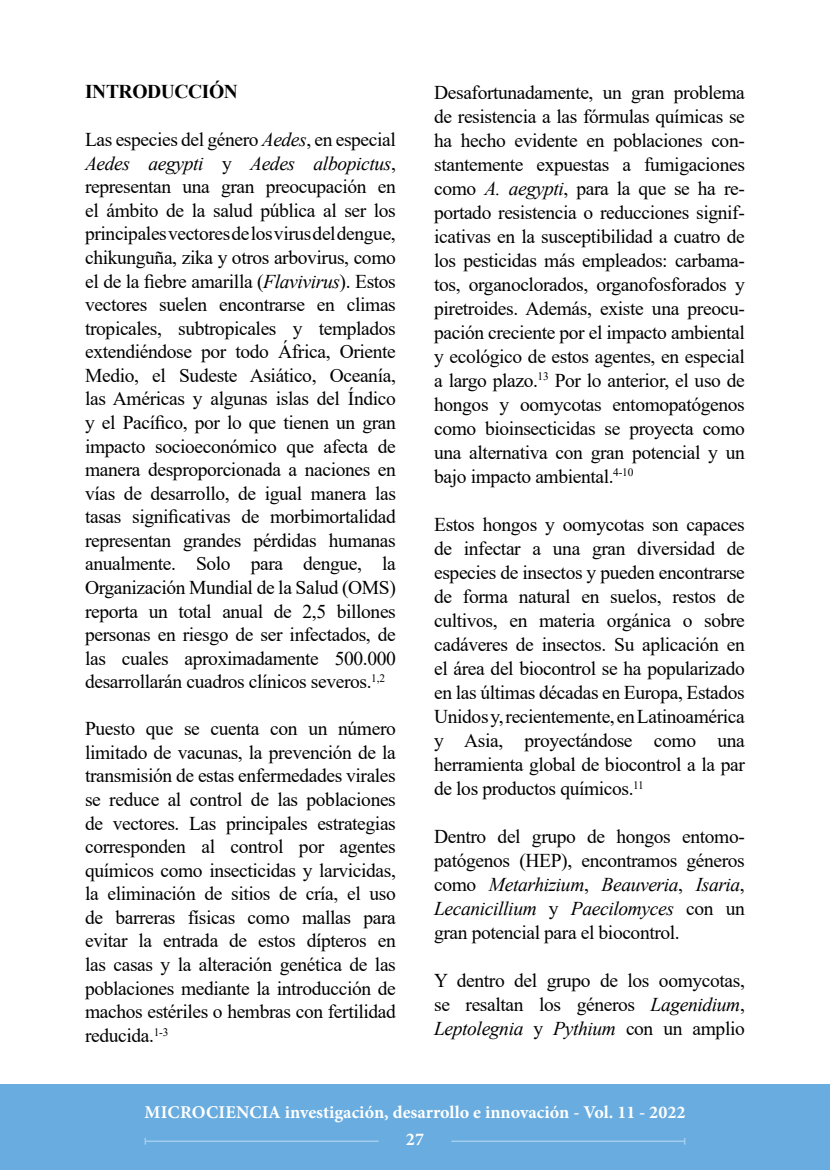
<style>
.page{position:relative;width:830px;height:1170px;background:#fff}
.page>*{position:absolute;margin:0;border:0;box-sizing:border-box;transform-origin:0 0}
.t1{font:19.5px/23.5px "Times New Roman";letter-spacing:-.02em;color:#000;text-align:justify}
.t2{font:700 19.5px "Times New Roman";letter-spacing:-.02em;color:#000}
.t3{font:700 18px "Minion Pro";color:#fff}
.s1{font-style:italic}
</style>
<div class="page">
<div style="left:0;top:1084px;width:829px;height:85px;background:#69acdf"></div>
<hr style="left:145px;top:1140px;width:233px;height:1px;background:#a3ccee">
<hr style="left:451px;top:1140px;width:233px;height:1px;background:#a3ccee">
<p class="t2" style="left:85px;top:78px;width:154px">INTRODUCCIÓN</p>
<p class="t1" style="left:85px;top:127px;width:312px">Las especies del género <span class="s1">Aedes</span>, en especial <span class="s1">Aedes aegypti</span> y <span class="s1">Aedes albopictus</span>, representan una gran preocupación en el ámbito de la salud pública al ser los principales vectores de los virus del dengue, chikunguña, zika y otros arbovirus, como el de la fiebre amarilla (<span class="s1">Flavivirus</span>). Estos vectores suelen encontrarse en climas tropicales, subtropicales y templados extendiéndose por todo África, Oriente Medio, el Sudeste Asiático, Oceanía, las Américas y algunas islas del Índico y el Pacífico, por lo que tienen un gran impacto socioeconómico que afecta de manera desproporcionada a naciones en vías de desarrollo, de igual manera las tasas significativas de morbimortalidad representan grandes pérdidas humanas anualmente. Solo para dengue, la Organización Mundial de la Salud (OMS) reporta un total anual de 2,5 billones personas en riesgo de ser infectados, de las cuales aproximadamente 500.000 desarrollarán cuadros clínicos severos.<sup>1,2</sup></p>
<p class="t1" style="left:85px;top:716px;width:312px">Puesto que se cuenta con un número limitado de vacunas, la prevención de la transmisión de estas enfermedades virales se reduce al control de las poblaciones de vectores. Las principales estrategias corresponden al control por agentes químicos como insecticidas y larvicidas, la eliminación de sitios de cría, el uso de barreras físicas como mallas para evitar la entrada de estos dípteros en las casas y la alteración genética de las poblaciones mediante la introducción de machos estériles o hembras con fertilidad reducida.<sup>1-3</sup></p>
<p class="t1" style="left:434px;top:79px;width:312px;line-height:24px">Desafortunadamente, un gran problema de resistencia a las fórmulas químicas se ha hecho evidente en poblaciones con&shy;stantemente expuestas a fumigaciones como <span class="s1">A. aegypti</span>, para la que se ha re&shy;portado resistencia o reducciones signif&shy;icativas en la susceptibilidad a cuatro de los pesticidas más empleados: carbama&shy;tos, organoclorados, organofosforados y piretroides. Además, existe una preocu&shy;pación creciente por el impacto ambiental y ecológico de estos agentes, en especial a largo plazo.<sup>13</sup> Por lo anterior, el uso de hongos y oomycotas entomopatógenos como bioinsecticidas se proyecta como una alternativa con gran potencial y un bajo impacto ambiental.<sup>4-10</sup></p>
<p class="t1" style="left:434px;top:511px;width:312px;line-height:24px">Estos hongos y oomycotas son capaces de infectar a una gran diversidad de especies de insectos y pueden encontrarse de forma natural en suelos, restos de cultivos, en materia orgánica o sobre cadáveres de insectos. Su aplicación en el área del biocontrol se ha popularizado en las últimas décadas en Europa, Estados Unidos y, recientemente, en Latinoamérica y Asia, proyectándose como una herramienta global de biocontrol a la par de los productos químicos.<sup>11</sup></p>
<p class="t1" style="left:434px;top:823px;width:312px;line-height:24px">Dentro del grupo de hongos entomo&shy;patógenos (HEP), encontramos géneros como <span class="s1">Metarhizium</span>, <span class="s1">Beauveria</span>, <span class="s1">Isaria</span>, <span class="s1">Lecanicillium</span> y <span class="s1">Paecilomyces</span> con un gran potencial para el biocontrol.</p>
<p class="t1" style="left:434px;top:967px;width:312px;line-height:24px">Y dentro del grupo de los oomycotas, se resaltan los géneros <span class="s1">Lagenidium</span>, <span class="s1">Leptolegnia</span> y <span class="s1">Pythium</span> con un amplio</p>
<p class="t3" style="left:145px;top:1099px;width:542px">MICROCIENCIA investigación, desarrollo e innovación - Vol. 11 - 2022</p>
<p class="t3" style="left:406px;top:1126px;width:19px">27</p>
</div>
